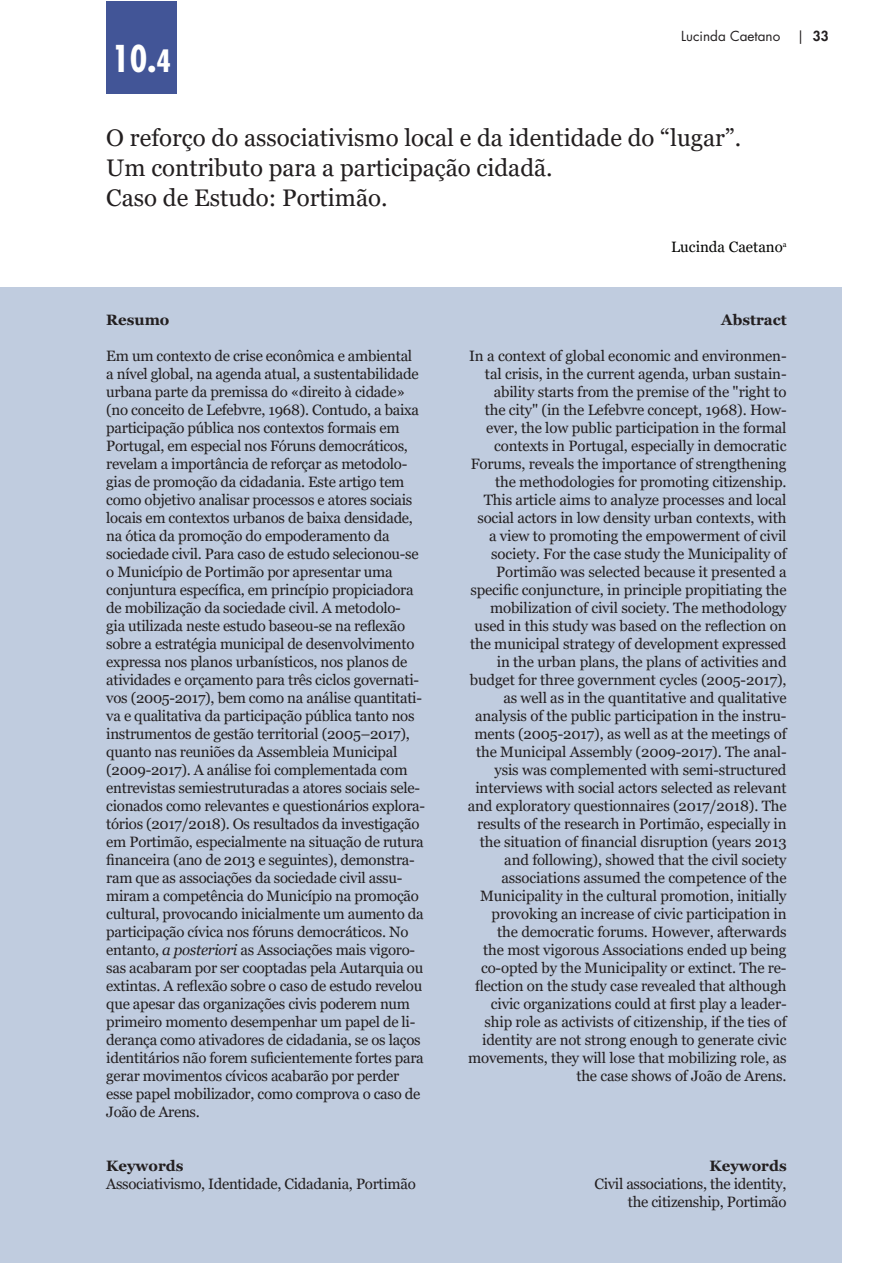
<style>
.page{position:relative;width:893px;height:1263px;background:#fff}
.page>*{position:absolute;margin:0;border:0;box-sizing:border-box;transform-origin:0 0}
.t1{font:700 condensed 36px "Futura Std";color:#fff}
.t2{font:24px/30px "Georgia";color:#231f20}
.t3{font:15px/18px "Georgia";letter-spacing:-.02em;color:#231f20;text-align:right}
.t4{font:700 15px "Georgia";color:#231f20}
.t5{font:15px "Georgia";color:#040503}
.t6{font:13.5px "Futura Std";color:#231f20}
.s1{font-size:30px}
.s2{font-weight:800}
.s3{font-style:italic}
</style>
<div class="page">
<div style="left:106px;top:1px;width:71px;height:93px;background:#425597"></div>
<div style="left:0;top:288px;width:842px;height:975px;background:#c0ccdf"></div>
<h1 class="t1" style="left:112px;top:37px;width:60px">10.<span class="s1">4</span></h1>
<p class="t6" style="left:681px;top:28px;width:149px">Lucinda Caetano | <span class="s2">33</span></p>
<h2 class="t2" style="left:106px;top:123px;width:636px">O reforço do associativismo local e da identidade do “lugar”.<br>Um contributo para a participação cidadã.<br>Caso de Estudo: Portimão.</h2>
<p class="t4" style="left:106px;top:310px;width:65px">Resumo</p>
<p class="t3" style="left:106px;top:347px;width:320px;text-align:left">Em um contexto de crise econômica e ambiental<br>a nível global, na agenda atual, a sustentabilidade urbana parte da premissa do «direito à cidade» (no conceito de Lefebvre, 1968). Contudo, a baixa participação pública nos contextos formais em Portugal, em especial nos Fóruns democráticos, revelam a importância de reforçar as metodolo&shy;gias de promoção da cidadania. Este artigo tem como objetivo analisar processos e atores sociais locais em contextos urbanos de baixa densidade, na ótica da promoção do empoderamento da sociedade civil. Para caso de estudo selecionou-se o Município de Portimão por apresentar uma conjuntura específica, em princípio propiciadora de mobilização da sociedade civil. A metodolo-<br>gia utilizada neste estudo baseou-se na reflexão sobre a estratégia municipal de desenvolvimento expressa nos planos urbanísticos, nos planos de atividades e orçamento para três ciclos governati&shy;vos (2005-2017), bem como na análise quantitati&shy;va e qualitativa da participação pública tanto nos instrumentos de gestão territorial (2005–2017), quanto nas reuniões da Assembleia Municipal (2009-2017). A análise foi complementada com entrevistas semiestruturadas a atores sociais sele&shy;cionados como relevantes e questionários explora&shy;tórios (2017/2018). Os resultados da investigação em Portimão, especialmente na situação de rutura financeira (ano de 2013 e seguintes), demonstra&shy;ram que as associações da sociedade civil assu&shy;miram a competência do Município na promoção cultural, provocando inicialmente um aumento da participação cívica nos fóruns democráticos. No entanto, <span class="s3">a posteriori</span> as Associações mais vigoro&shy;sas acabaram por ser cooptadas pela Autarquia ou extintas. A reflexão sobre o caso de estudo revelou que apesar das organizações civis poderem num primeiro momento desempenhar um papel de li&shy;derança como ativadores de cidadania, se os laços identitários não forem suficientemente fortes para gerar movimentos cívicos acabarão por perder esse papel mobilizador, como comprova o caso de João de Arens.</p>
<p class="t4" style="left:106px;top:1156px;width:79px">Keywords</p>
<p class="t3" style="left:106px;top:1175px;width:311px">Associativismo, Identidade, Cidadania, Portimão</p>
<p class="t5" style="left:671px;top:238px;width:117px">Lucinda Caetano<sup>a</sup></p>
<p class="t4" style="left:721px;top:310px;width:67px">Abstract</p>
<p class="t3" style="left:468px;top:347px;width:320px">In a context of global economic and environmen&shy;tal crisis, in the current agenda, urban sustain&shy;ability starts from the premise of the "right to<br>the city" (in the Lefebvre concept, 1968). How&shy;ever, the low public participation in the formal contexts in Portugal, especially in democratic Forums, reveals the importance of strengthening the methodologies for promoting citizenship.<br>This article aims to analyze processes and local social actors in low density urban contexts, with a view to promoting the empowerment of civil society. For the case study the Municipality of Portimão was selected because it presented a specific conjuncture, in principle propitiating the mobilization of civil society. The methodology used in this study was based on the reflection on the municipal strategy of development expressed in the urban plans, the plans of activities and budget for three government cycles (2005-2017), as well as in the quantitative and qualitative analysis of the public participation in the instru&shy;ments (2005-2017), as well as at the meetings of the Municipal Assembly (2009-2017). The anal&shy;ysis was complemented with semi-structured interviews with social actors selected as relevant and exploratory questionnaires (2017/2018). The results of the research in Portimão, especially in the situation of financial disruption (years 2013 and following), showed that the civil society associations assumed the competence of the Municipality in the cultural promotion, initially provoking an increase of civic participation in the democratic forums. However, afterwards<br>the most vigorous Associations ended up being co-opted by the Municipality or extinct. The re&shy;flection on the study case revealed that although civic organizations could at first play a leader&shy;ship role as activists of citizenship, if the ties of identity are not strong enough to generate civic movements, they will lose that mobilizing role, as the case shows of João de Arens.</p>
<p class="t4" style="left:709px;top:1156px;width:79px">Keywords</p>
<p class="t3" style="left:594px;top:1175px;width:194px">Civil associations, the identity, the citizenship, Portimão</p>
</div>
